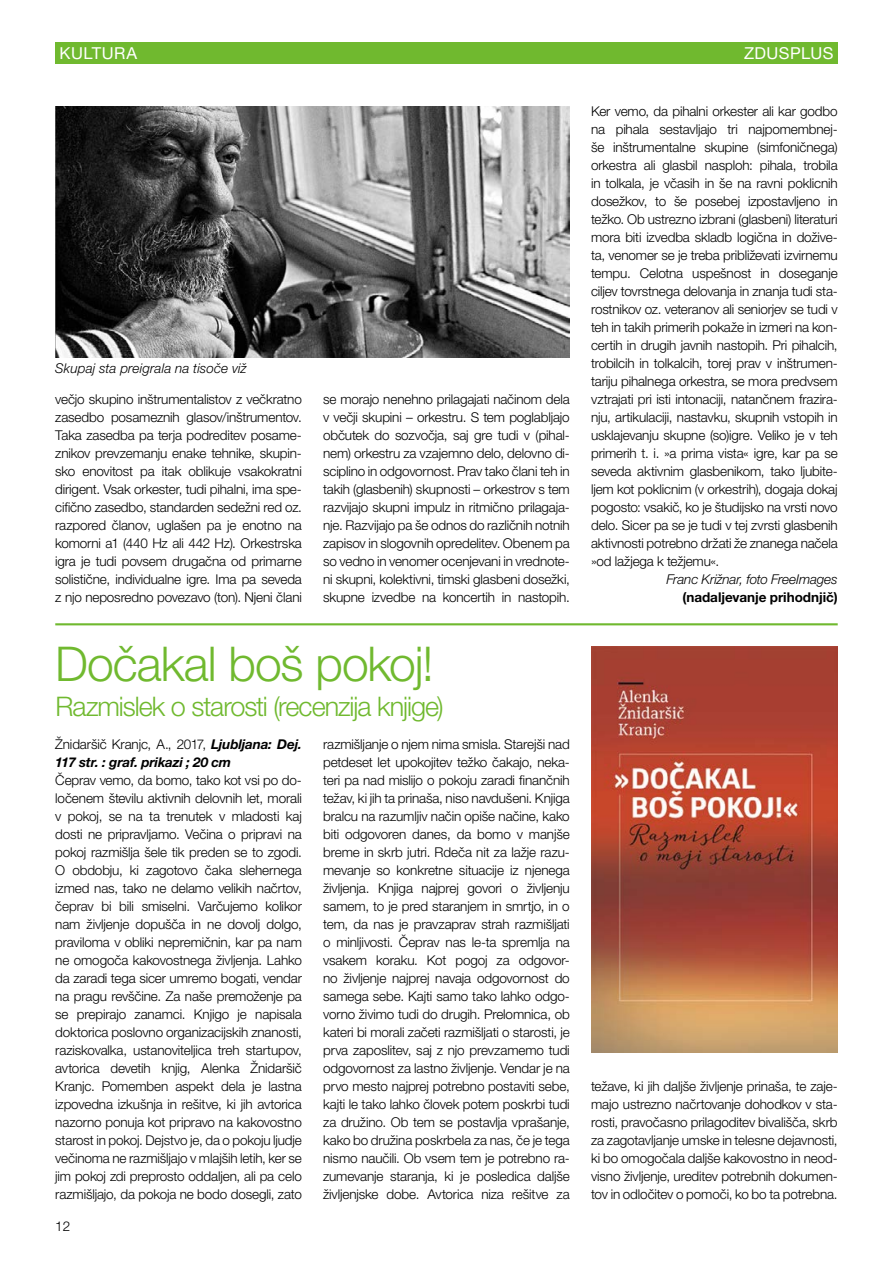
<style>
.page{position:relative;width:893px;height:1263px;background:#fff}
.page>*{position:absolute;margin:0;border:0;box-sizing:border-box;transform-origin:0 0}
.NASLOV{font:300 48px "Helvetica Neue LT Pro";letter-spacing:-.02em;color:#70b92f}
.Naslov_mali{font:300 27px "Helvetica Neue LT Pro";letter-spacing:-.04em;color:#70b92f}
.PASICA{font:16.5px "Helvetica Neue LT Pro";letter-spacing:.03em;color:#fff}
.BODY{font:300 13.5px/18px "Helvetica Neue LT Pro";letter-spacing:-.01em;color:#000;text-align:justify}
.BODY-2{font:italic 700 13.5px/18px "Helvetica Neue LT Pro";letter-spacing:-.01em;color:#000}
.PODPIS{font:italic 300 13.5px "Helvetica Neue LT Pro";letter-spacing:.01em;color:#000}
.Avtor{font:italic 300 13.5px "Helvetica Neue LT Pro";letter-spacing:-.01em;color:#000}
.Avtor-2{font:700 13.5px "Helvetica Neue LT Pro";letter-spacing:-.005em;color:#000}
.s1{font-weight:300;font-style:normal}
</style>
<div class="page">
<div style="left:55px;top:43px;width:783px;height:21px;background:#70b92f"></div>
<img style="left:55px;top:106px;width:515px;height:251px">
<hr style="left:55px;top:623px;width:783px;height:2px;background:#70b92f">
<img style="left:591px;top:647px;width:247px;height:406px">
<p class="PASICA" style="left:60px;top:43px;width:79px">KULTURA</p>
<p class="PODPIS" style="left:55px;top:360px;width:193px">Skupaj sta preigrala na tisoče viž</p>
<p class="BODY" style="left:55px;top:390px;width:248px">večjo skupino inštrumentalistov z večkratno zasedbo posameznih glasov/inštrumentov.<br>Taka zasedba pa terja podreditev posame&shy;znikov prevzemanju enake tehnike, skupin&shy;sko enovitost pa itak oblikuje vsakokratni dirigent. Vsak orkester, tudi pihalni, ima spe&shy;cifično zasedbo, standarden sedežni red oz. razpored članov, uglašen pa je enotno na komorni a1 (440 Hz ali 442 Hz). Orkestrska igra je tudi povsem drugačna od primarne solistične, individualne igre. Ima pa seveda z njo neposredno povezavo (ton). Njeni člani</p>
<p class="BODY" style="left:323px;top:390px;width:248px">se morajo nenehno prilagajati načinom dela v večji skupini – orkestru. S tem poglabljajo občutek do sozvočja, saj gre tudi v (pihal&shy;nem) orkestru za vzajemno delo, delovno di&shy;sciplino in odgovornost. Prav tako člani teh in takih (glasbenih) skupnosti – orkestrov s tem razvijajo skupni impulz in ritmično prilagaja&shy;nje. Razvijajo pa še odnos do različnih notnih zapisov in slogovnih opredelitev. Obenem pa so vedno in venomer ocenjevani in vrednote&shy;ni skupni, kolektivni, timski glasbeni dosežki, skupne izvedbe na koncertih in nastopih.</p>
<p class="NASLOV" style="left:55px;top:634px;width:380px">Dočakal boš pokoj!</p>
<p class="Naslov_mali" style="left:55px;top:690px;width:390px">Razmislek o starosti (recenzija knjige)</p>
<p class="BODY-2" style="left:55px;top:735px;width:248px"><span class="s1">Žnidaršič Kranjc, A., 2017,</span> Ljubljana: Dej.<br>117 str. : graf. prikazi ; 20 cm</p>
<p class="BODY" style="left:55px;top:771px;width:248px">Čeprav vemo, da bomo, tako kot vsi po do&shy;ločenem številu aktivnih delovnih let, morali v pokoj, se na ta trenutek v mladosti kaj dosti ne pripravljamo. Večina o pripravi na pokoj razmišlja šele tik preden se to zgodi.<br>O obdobju, ki zagotovo čaka slehernega izmed nas, tako ne delamo velikih načrtov, čeprav bi bili smiselni. Varčujemo kolikor nam življenje dopušča in ne dovolj dolgo, praviloma v obliki nepremičnin, kar pa nam ne omogoča kakovostnega življenja. Lahko da zaradi tega sicer umremo bogati, vendar na pragu revščine. Za naše premoženje pa se prepirajo zanamci. Knjigo je napisala doktorica poslovno organizacijskih znanosti, raziskovalka, ustanoviteljica treh startupov, avtorica devetih knjig, Alenka Žnidaršič Kranjc. Pomemben aspekt dela je lastna izpovedna izkušnja in rešitve, ki jih avtorica nazorno ponuja kot pripravo na kakovostno starost in pokoj. Dejstvo je, da o pokoju ljudje večinoma ne razmišljajo v mlajših letih, ker se jim pokoj zdi preprosto oddaljen, ali pa celo razmišljajo, da pokoja ne bodo dosegli, zato</p>
<p class="BODY" style="left:55px;top:1217px;width:17px">12</p>
<p class="BODY" style="left:323px;top:735px;width:248px">razmišljanje o njem nima smisla. Starejši nad petdeset let upokojitev težko čakajo, neka&shy;teri pa nad mislijo o pokoju zaradi finančnih težav, ki jih ta prinaša, niso navdušeni. Knjiga bralcu na razumljiv način opiše načine, kako biti odgovoren danes, da bomo v manjše breme in skrb jutri. Rdeča nit za lažje razu&shy;mevanje so konkretne situacije iz njenega življenja. Knjiga najprej govori o življenju samem, to je pred staranjem in smrtjo, in o tem, da nas je pravzaprav strah razmišljati o minljivosti. Čeprav nas le-ta spremlja na vsakem koraku. Kot pogoj za odgovor&shy;no življenje najprej navaja odgovornost do samega sebe. Kajti samo tako lahko odgo&shy;vorno živimo tudi do drugih. Prelomnica, ob kateri bi morali začeti razmišljati o starosti, je prva zaposlitev, saj z njo prevzamemo tudi odgovornost za lastno življenje. Vendar je na prvo mesto najprej potrebno postaviti sebe, kajti le tako lahko človek potem poskrbi tudi za družino. Ob tem se postavlja vprašanje, kako bo družina poskrbela za nas, če je tega nismo naučili. Ob vsem tem je potrebno ra&shy;zumevanje staranja, ki je posledica daljše življenjske dobe. Avtorica niza rešitve za</p>
<p class="PASICA" style="left:744px;top:43px;width:91px">ZDUSPLUS</p>
<p class="BODY" style="left:591px;top:102px;width:248px">Ker vemo, da pihalni orkester ali kar godbo na pihala sestavljajo tri najpomembnej&shy;še inštrumentalne skupine (simfoničnega) orkestra ali glasbil nasploh: pihala, trobila in tolkala, je včasih in še na ravni poklicnih dosežkov, to še posebej izpostavljeno in težko. Ob ustrezno izbrani (glasbeni) literaturi mora biti izvedba skladb logična in dožive&shy;ta, venomer se je treba približevati izvirnemu tempu. Celotna uspešnost in doseganje ciljev tovrstnega delovanja in znanja tudi sta&shy;rostnikov oz. veteranov ali seniorjev se tudi v teh in takih primerih pokaže in izmeri na kon&shy;certih in drugih javnih nastopih. Pri pihalcih, trobilcih in tolkalcih, torej prav v inštrumen&shy;tariju pihalnega orkestra, se mora predvsem vztrajati pri isti intonaciji, natančnem frazira&shy;nju, artikulaciji, nastavku, skupnih vstopih in usklajevanju skupne (so)igre. Veliko je v teh primerih t. i. »a prima vista« igre, kar pa se seveda aktivnim glasbenikom, tako ljubite&shy;ljem kot poklicnim (v orkestrih), dogaja dokaj pogosto: vsakič, ko je študijsko na vrsti novo delo. Sicer pa se je tudi v tej zvrsti glasbenih aktivnosti potrebno držati že znanega načela »od lažjega k težjemu«.</p>
<p class="Avtor" style="left:666px;top:571px;width:173px">Franc Križnar, foto FreeImages</p>
<p class="Avtor-2" style="left:683px;top:589px;width:157px">(nadaljevanje prihodnjič)</p>
<p class="BODY" style="left:591px;top:1077px;width:248px">težave, ki jih daljše življenje prinaša, te zaje&shy;majo ustrezno načrtovanje dohodkov v sta&shy;rosti, pravočasno prilagoditev bivališča, skrb za zagotavljanje umske in telesne dejavnosti, ki bo omogočala daljše kakovostno in neod&shy;visno življenje, ureditev potrebnih dokumen&shy;tov in odločitev o pomoči, ko bo ta potrebna.</p>
</div>
